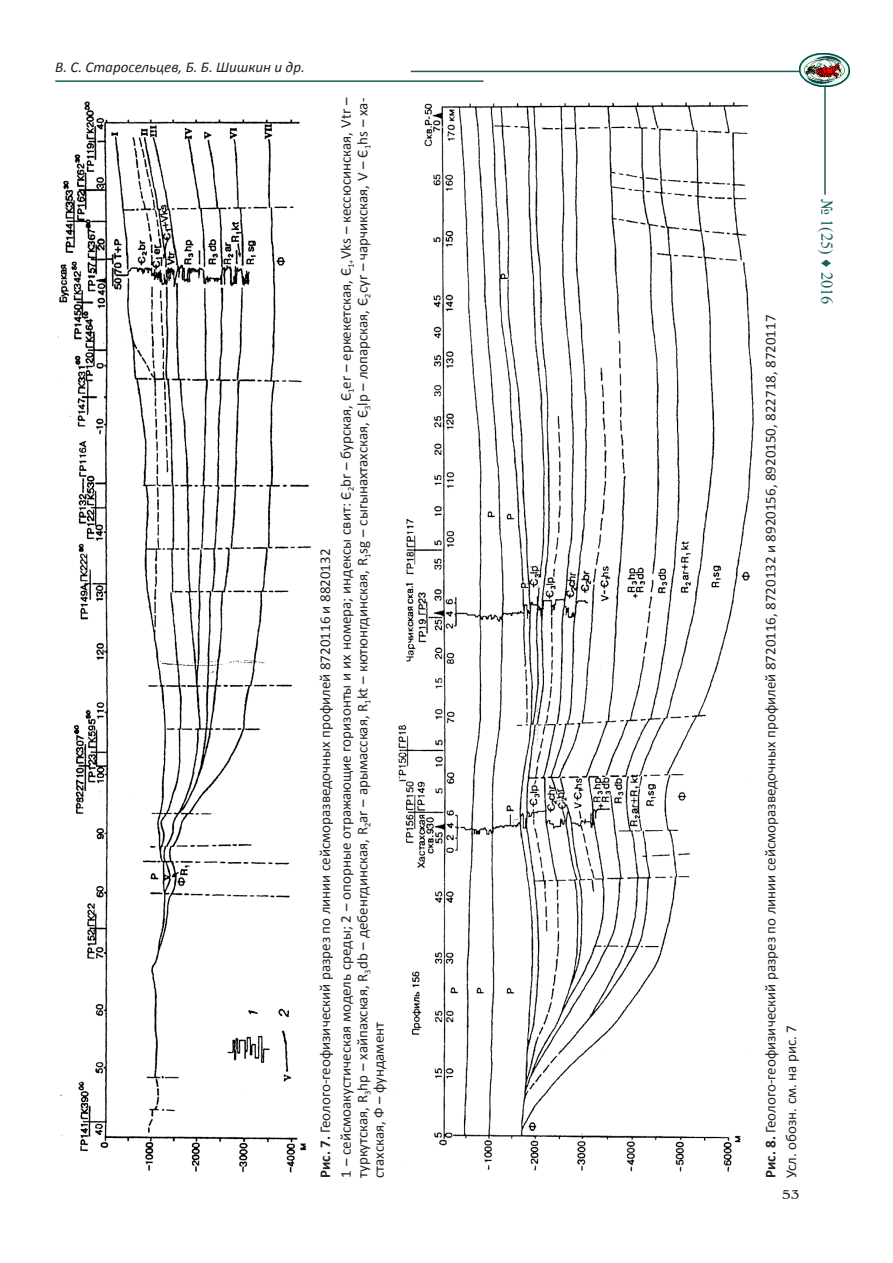
<style>
.page{position:relative;width:893px;height:1263px;background:#fff}
.page>*{position:absolute;margin:0;border:0;box-sizing:border-box;transform-origin:0 0}
.t1{font:16.5px "Times New Roman";color:#195f59}
.t2{font:15px/20.7px "Calibri";color:#231f20}
.t3{font:italic 15px "Calibri";color:#231f20}
.t4{font:13.5px "AG Benguiat";color:#231f20}
.s1{font-weight:700}
</style>
<div class="page">
<hr style="left:824px;top:79px;width:2px;height:116px;background:#195f59">
<hr style="left:411px;top:71px;width:413px;height:1px;background:#195f59">
<hr style="left:55px;top:80px;width:428px;height:2px;background:#195f59">
<img style="left:799px;top:54px;width:51px;height:32px">
<img style="left:57px;top:101px;width:254px;height:1072px">
<img style="left:395px;top:102px;width:359px;height:1070px">
<p class="t3" style="left:55px;top:58px;width:251px">В. С. Старосельцев, Б. Б. Шишкин и др.</p>
<p class="t2" style="left:314px;top:1178px;width:1082px;rotate:-90deg"><span class="s1">Рис. 7.</span> Геолого-геофизический разрез по линии сейсморазведочных профилей 8720116 и 8820132<br>1 – сейсмоакустическая модель среды; 2 – опорные отражающие горизонты и их номера; индексы свит: Є<sub>2</sub>br – бурская, Є<sub>1</sub>er – еркекетская, Є<sub>1+</sub>Vks – кессюсинская, Vtr –</p>
<p class="t2" style="left:353px;top:1178px;width:1081px;line-height:16.5px;rotate:-90deg">туркутская, R<sub>3</sub>hp – хайпахская, R<sub>3</sub>db – дебенгдинская, R<sub>2</sub>ar – арымасская, R<sub>1</sub>kt – кютюнгдинская, R<sub>1</sub>sg – сыгынахтахская, Є<sub>3</sub>lp – лопарская, Є<sub>2</sub>cyr – чарчикская, V – Є<sub>1</sub>hs – ха&shy;стахская, Ф – фундамент</p>
<p class="t2" style="left:759px;top:1178px;width:865px;rotate:-90deg"><span class="s1">Рис. 8.</span> Геолого-геофизический разрез по линии сейсморазведочных профилей 8720116, 8720132 и 8920156, 8920150, 822718, 8720117<br>Усл. обозн. см. на рис. 7</p>
<p class="t4" style="left:782px;top:1187px;width:19px">53</p>
<p class="t1" style="left:838px;top:199px;width:107px;rotate:90deg">№ 1(25) ♦ 2016</p>
</div>
